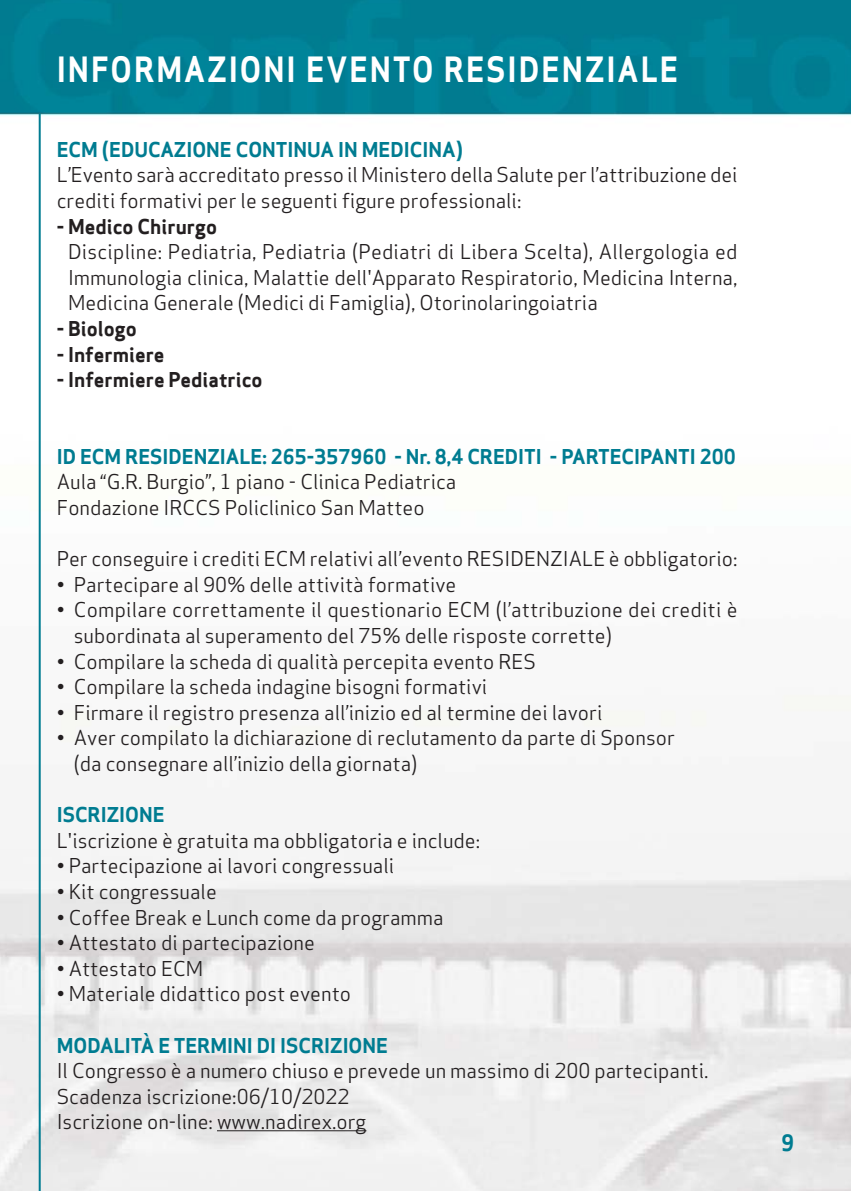
<style>
.page{position:relative;width:851px;height:1191px;background:#fff}
.page>*{position:absolute;margin:0;border:0;box-sizing:border-box;transform-origin:0 0}
.t1{font:34px "Apex Sans Bold T";letter-spacing:.065em;color:#fff;scale:.91 1}
.t2{font:22px "Apex Sans Bold T";color:#007c91}
.t3{font:20px/25.6px "Apex Sans";color:#231f20}
.t4{font:20px "Apex Sans Bold T";color:#007c91}
.t5{font:20px "Apex Sans Bold T";color:#231f20}
</style>
<div class="page">
<img style="left:0;top:0;width:850px;height:1191px">
<hr style="left:217px;top:1130px;width:149px;height:1px;background:#231f20">
<hr style="left:39px;top:113px;width:2px;height:1078px;background:#007c91">
<h1 class="t1" style="left:57px;top:57px;width:684px">INFORMAZIONI EVENTO RESIDENZIALE</h1>
<p class="t4" style="left:57px;top:142px;width:408px">ECM (EDUCAZIONE CONTINUA IN MEDICINA)</p>
<p class="t3" style="left:57px;top:165px;width:682px">L’Evento sarà accreditato presso il Ministero della Salute per l’attribuzione dei crediti formativi per le seguenti figure professionali:</p>
<p class="t5" style="left:57px;top:218px;width:162px">- Medico Chirurgo</p>
<p class="t3" style="left:68px;top:241px;width:670px;text-align:justify">Discipline: Pediatria, Pediatria (Pediatri di Libera Scelta), Allergologia ed Immunologia clinica, Malattie dell'Apparato Respiratorio, Medicina Interna, Medicina Generale (Medici di Famiglia), Otorinolaringoiatria</p>
<p class="t5" style="left:57px;top:321px;width:81px">- Biologo</p>
<p class="t5" style="left:57px;top:346px;width:109px">- Infermiere</p>
<p class="t5" style="left:57px;top:372px;width:207px">- Infermiere Pediatrico</p>
<p class="t4" style="left:57px;top:449px;width:680px">ID ECM RESIDENZIALE: 265-357960 - Nr. 8,4 CREDITI - PARTECIPANTI 200</p>
<p class="t3" style="left:57px;top:472px;width:401px">Aula “G.R. Burgio”, 1 piano - Clinica Pediatrica<br>Fondazione IRCCS Policlinico San Matteo</p>
<p class="t3" style="left:57px;top:548px;width:682px">Per conseguire i crediti ECM relativi all’evento RESIDENZIALE è obbligatorio:</p>
<p class="t3" style="left:57px;top:574px;width:401px">• Partecipare al 90% delle attività formative</p>
<p class="t3" style="left:74px;top:600px;width:665px;text-indent:-17px">• Compilare correttamente il questionario ECM (l’attribuzione dei crediti è subordinata al superamento del 75% delle risposte corrette)</p>
<p class="t3" style="left:57px;top:651px;width:480px">• Compilare la scheda di qualità percepita evento RES</p>
<p class="t3" style="left:57px;top:676px;width:432px">• Compilare la scheda indagine bisogni formativi</p>
<p class="t3" style="left:57px;top:702px;width:547px">• Firmare il registro presenza all’inizio ed al termine dei lavori</p>
<p class="t3" style="left:74px;top:727px;width:602px;text-indent:-17px">• Aver compilato la dichiarazione di reclutamento da parte di Sponsor (da consegnare all’inizio della giornata)</p>
<p class="t4" style="left:57px;top:807px;width:109px">ISCRIZIONE</p>
<p class="t3" style="left:57px;top:830px;width:425px">L'iscrizione è gratuita ma obbligatoria e include:</p>
<p class="t3" style="left:57px;top:855px;width:339px">• Partecipazione ai lavori congressuali</p>
<p class="t3" style="left:57px;top:881px;width:161px">• Kit congressuale</p>
<p class="t3" style="left:57px;top:906px;width:388px">• Coffee Break e Lunch come da programma</p>
<p class="t3" style="left:57px;top:932px;width:260px">• Attestato di partecipazione</p>
<p class="t3" style="left:57px;top:958px;width:148px">• Attestato ECM</p>
<p class="t3" style="left:57px;top:983px;width:296px">• Materiale didattico post evento</p>
<p class="t4" style="left:57px;top:1037px;width:333px">MODALITÀ E TERMINI DI ISCRIZIONE</p>
<p class="t3" style="left:57px;top:1060px;width:653px">Il Congresso è a numero chiuso e prevede un massimo di 200 partecipanti.<br>Scadenza iscrizione:06/10/2022<br>Iscrizione on-line: www.nadirex.org</p>
<p class="t2" style="left:780px;top:1134px;width:15px">9</p>
</div>
